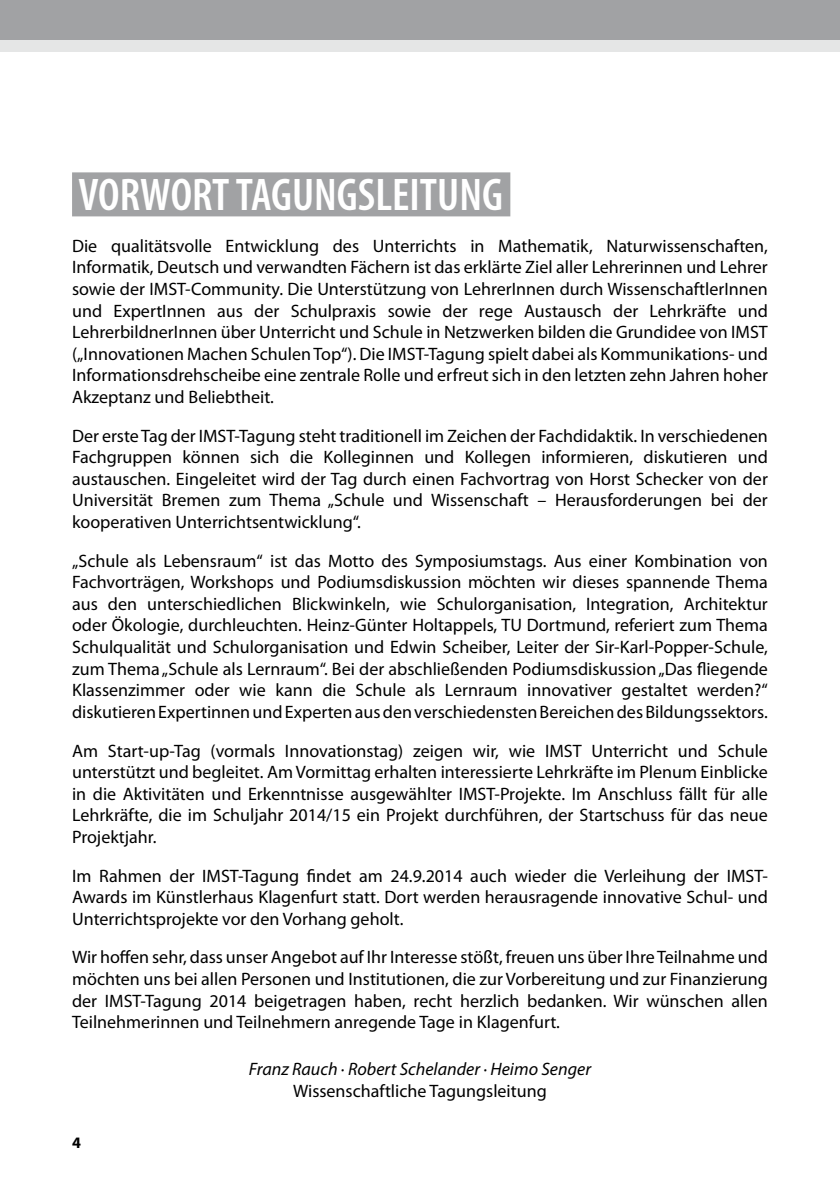
<style>
.page{position:relative;width:840px;height:1191px;background:#fff}
.page>*{position:absolute;margin:0;border:0;box-sizing:border-box;transform-origin:0 0}
.t1{font:600 condensed 46px "Myriad Pro";color:#fff}
.t2{font:18px/21.6px "Myriad Pro";color:#000;text-align:justify}
.t3{font:italic 18px "Myriad Pro";color:#000}
.t4{font:700 16px "Myriad";color:#000}
</style>
<div class="page">
<div style="left:0;top:0;width:839px;height:51px;background:#e5e6e6"></div>
<div style="left:0;top:0;width:839px;height:39px;background:#a1a2a4"></div>
<div style="left:72px;top:172px;width:438px;height:44px;background:#a1a2a4"></div>
<h1 class="t1" style="left:78px;top:167px;width:426px">VORWORT TAGUNGSLEITUNG</h1>
<p class="t2" style="left:72px;top:235px;width:697px">Die qualitätsvolle Entwicklung des Unterrichts in Mathematik, Naturwissenschaften, Informatik, Deutsch und verwandten Fächern ist das erklärte Ziel aller Lehrerinnen und Lehrer sowie der IMST-Community. Die Unterstützung von LehrerInnen durch WissenschaftlerInnen und ExpertInnen aus der Schulpraxis sowie der rege Austausch der Lehrkräfte und LehrerbildnerInnen über Unterricht und Schule in Netzwerken bilden die Grundidee von IMST („Innovationen Machen Schulen Top“). Die IMST-Tagung spielt dabei als Kommunikations- und Informationsdrehscheibe eine zentrale Rolle und erfreut sich in den letzten zehn Jahren hoher Akzeptanz und Beliebtheit.</p>
<p class="t2" style="left:72px;top:425px;width:697px">Der erste Tag der IMST-Tagung steht traditionell im Zeichen der Fachdidaktik. In verschiedenen Fachgruppen können sich die Kolleginnen und Kollegen informieren, diskutieren und austauschen. Eingeleitet wird der Tag durch einen Fachvortrag von Horst Schecker von der Universität Bremen zum Thema „Schule und Wissenschaft – Herausforderungen bei der kooperativen Unterrichtsentwicklung“.</p>
<p class="t2" style="left:72px;top:550px;width:697px">„Schule als Lebensraum“ ist das Motto des Symposiumstags. Aus einer Kombination von Fachvorträgen, Workshops und Podiumsdiskussion möchten wir dieses spannende Thema aus den unterschiedlichen Blickwinkeln, wie Schulorganisation, Integration, Architektur oder Ökologie, durchleuchten. Heinz-Günter Holtappels, TU Dortmund, referiert zum Thema Schulqualität und Schulorganisation und Edwin Scheiber, Leiter der Sir-Karl-Popper-Schule, zum Thema „Schule als Lernraum“. Bei der abschließenden Podiumsdiskussion „Das fliegende Klassenzimmer oder wie kann die Schule als Lernraum innovativer gestaltet werden?“ diskutieren Expertinnen und Experten aus den verschiedensten Bereichen des Bildungssektors.</p>
<p class="t2" style="left:72px;top:740px;width:697px">Am Start-up-Tag (vormals Innovationstag) zeigen wir, wie IMST Unterricht und Schule unterstützt und begleitet. Am Vormittag erhalten interessierte Lehrkräfte im Plenum Einblicke in die Aktivitäten und Erkenntnisse ausgewählter IMST-Projekte. Im Anschluss fällt für alle Lehrkräfte, die im Schuljahr 2014/15 ein Projekt durchführen, der Startschuss für das neue Projektjahr.</p>
<p class="t2" style="left:72px;top:865px;width:697px">Im Rahmen der IMST-Tagung findet am 24.9.2014 auch wieder die Verleihung der IMST-Awards im Künstlerhaus Klagenfurt statt. Dort werden herausragende innovative Schul- und Unterrichtsprojekte vor den Vorhang geholt.</p>
<p class="t2" style="left:72px;top:947px;width:697px">Wir hoffen sehr, dass unser Angebot auf Ihr Interesse stößt, freuen uns über Ihre Teilnahme und möchten uns bei allen Personen und Institutionen, die zur Vorbereitung und zur Finanzierung der IMST-Tagung 2014 beigetragen haben, recht herzlich bedanken. Wir wünschen allen Teilnehmerinnen und Teilnehmern anregende Tage in Klagenfurt.</p>
<p class="t3" style="left:249px;top:1058px;width:343px">Franz Rauch · Robert Schelander · Heimo Senger</p>
<p class="t2" style="left:293px;top:1080px;width:255px">Wissenschaftliche Tagungsleitung</p>
<p class="t4" style="left:72px;top:1134px;width:10px">4</p>
</div>
